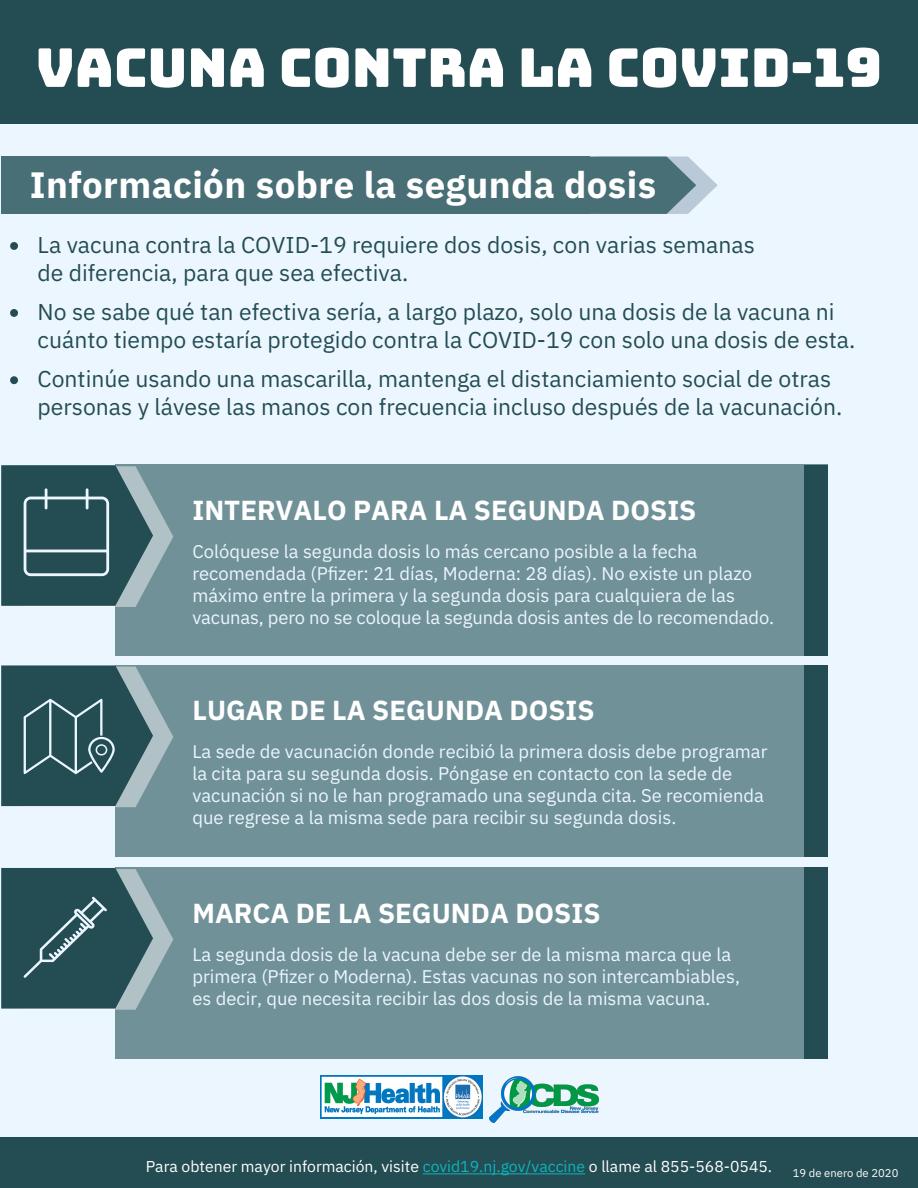
<style>
.page{position:relative;width:918px;height:1188px;background:#ecf6ff}
.page>*{position:absolute;margin:0;border:0;box-sizing:border-box;transform-origin:0 0}
.t1{font:53.5px "Bungee";color:#fff}
.t2{font:700 36.7px "IBM Plex Sans";letter-spacing:.01em;color:#fff}
.t3{font:700 27.55px "IBM Plex Sans";color:#fff}
.t4{font:22.95px/27.6px "IBM Plex Sans";color:#234c53}
.t5{font:18.35px/22.1px "IBM Plex Sans";color:#ecf6ff}
.t6{font:15.75px "IBM Plex Sans";color:#fff}
.t7{font:11.25px "IBM Plex Sans";color:#fff}
.s1{color:#0fb4bb}
</style>
<div class="page">
<div style="left:0;top:0;width:918px;height:124px;background:#234c53"></div>
<svg style="left:10px;top:242px;width:8px;height:8px"></svg>
<svg style="left:10px;top:309px;width:8px;height:8px"></svg>
<svg style="left:10px;top:376px;width:8px;height:8px"></svg>
<div style="left:1px;top:157px;width:589px;height:57px;background:#476f75"></div>
<svg style="left:590px;top:157px;width:128px;height:57px;background:#6d8d95"></svg>
<div style="left:116px;top:465px;width:712px;height:191px;background:#719198"></div>
<div style="left:804px;top:466px;width:24px;height:190px;background:#234c53"></div>
<div style="left:116px;top:665px;width:712px;height:191px;background:#719198"></div>
<div style="left:804px;top:665px;width:24px;height:191px;background:#234c53"></div>
<div style="left:116px;top:868px;width:712px;height:191px;background:#719198"></div>
<div style="left:804px;top:868px;width:24px;height:191px;background:#234c53"></div>
<div style="left:0;top:1138px;width:918px;height:50px;background:#234c53"></div>
<svg style="left:1px;top:665px;width:172px;height:142px;background:#466a70"></svg>
<svg style="left:1px;top:465px;width:172px;height:142px;background:#476a71"></svg>
<svg style="left:1px;top:868px;width:172px;height:142px;background:#43676e"></svg>
<img style="left:321px;top:1076px;width:162px;height:42px">
<img style="left:489px;top:1076px;width:109px;height:47px">
<hr style="left:423px;top:1173px;width:162px;height:1px;background:#0fb4bb">
<h1 class="t1" style="left:36px;top:37px;width:848px">VACUNA CONTRA LA COVID-19</h1>
<h2 class="t2" style="left:30px;top:156px;width:628px">Información sobre la segunda dosis</h2>
<p class="t4" style="left:38px;top:229px;width:719px">La vacuna contra la COVID-19 requiere dos dosis, con varias semanas de diferencia, para que sea efectiva.</p>
<p class="t4" style="left:38px;top:296px;width:819px">No se sabe qué tan efectiva sería, a largo plazo, solo una dosis de la vacuna ni cuánto tiempo estaría protegido contra la COVID-19 con solo una dosis de esta.</p>
<p class="t4" style="left:38px;top:364px;width:806px">Continúe usando una mascarilla, mantenga el distanciamiento social de otras personas y lávese las manos con frecuencia incluso después de la vacunación.</p>
<h3 class="t3" style="left:192px;top:488px;width:505px">INTERVALO PARA LA SEGUNDA DOSIS</h3>
<p class="t5" style="left:192px;top:538px;width:583px">Colóquese la segunda dosis lo más cercano posible a la fecha recomendada (Pfizer: 21 días, Moderna: 28 días). No existe un plazo máximo entre la primera y la segunda dosis para cualquiera de las vacunas, pero no se coloque la segunda dosis antes de lo recomendado.</p>
<h3 class="t3" style="left:192px;top:688px;width:404px">LUGAR DE LA SEGUNDA DOSIS</h3>
<p class="t5" style="left:192px;top:739px;width:577px">La sede de vacunación donde recibió la primera dosis debe programar la cita para su segunda dosis. Póngase en contacto con la sede de vacunación si no le han programado una segunda cita. Se recomienda que regrese a la misma sede para recibir su segunda dosis.</p>
<h3 class="t3" style="left:192px;top:891px;width:410px">MARCA DE LA SEGUNDA DOSIS</h3>
<p class="t5" style="left:192px;top:942px;width:549px">La segunda dosis de la vacuna debe ser de la misma marca que la primera (Pfizer o Moderna). Estas vacunas no son intercambiables, es decir, que necesita recibir las dos dosis de la misma vacuna.</p>
<p class="t6" style="left:146px;top:1154px;width:628px">Para obtener mayor información, visite <span class="s1">covid19.nj.gov/vaccine</span> o llame al 855-568-0545.</p>
<p class="t7" style="left:793px;top:1164px;width:107px">19 de enero de 2020</p>
</div>
